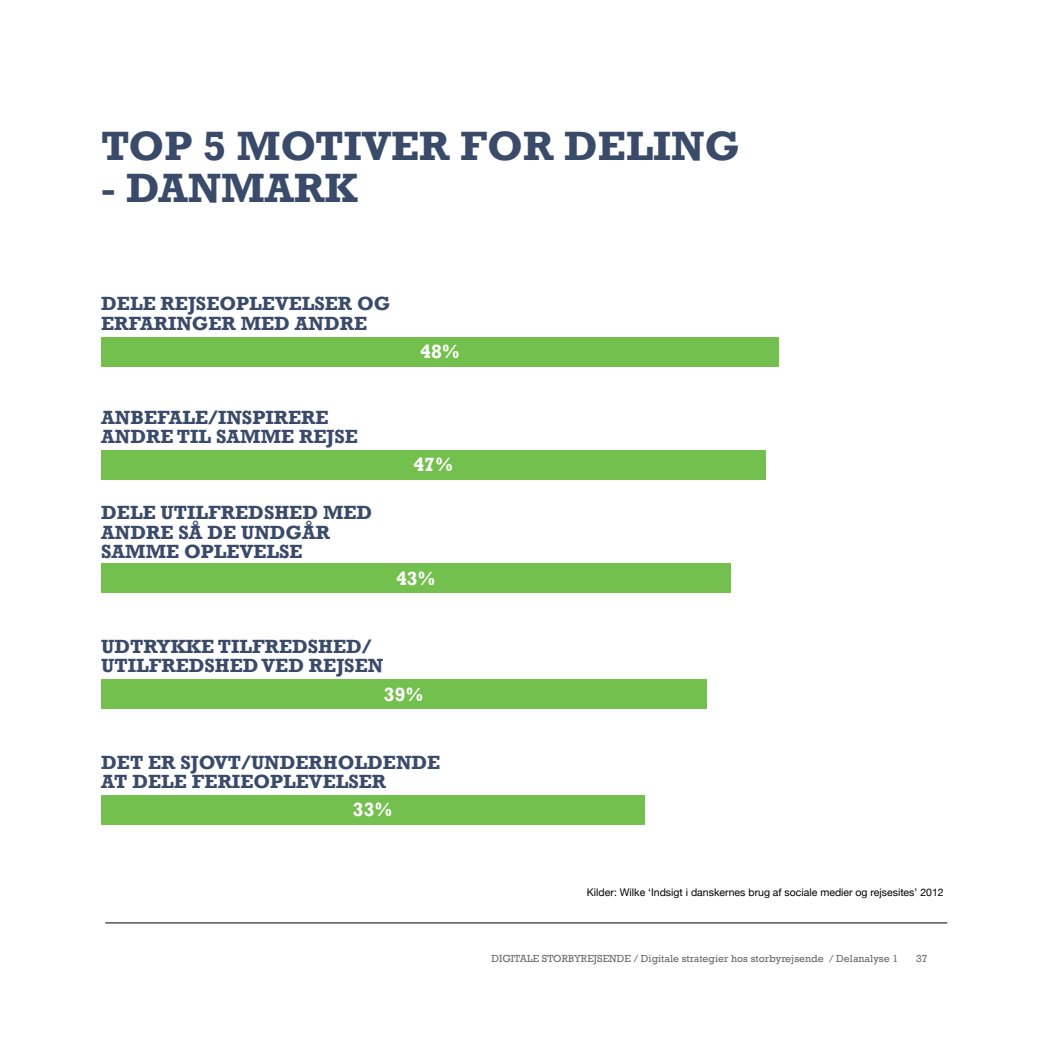
<style>
.page{position:relative;width:1042px;height:1042px;background:#fff}
.page>*{position:absolute;margin:0;border:0;box-sizing:border-box;transform-origin:0 0}
.t1{font:700 42px "Rockwell";color:#3a4b6a}
.t2{font:700 19.6px/19.6px "Rockwell";color:#3a4b6a}
.t3{font:700 19.6px "Rockwell";color:#fff}
.t4{font:10.5px "Rockwell";color:#6d6e71}
.t5{font:10.5px "Helvetica Neue";color:#000}
</style>
<div class="page">
<hr style="left:105px;top:922px;width:842px;height:1px;background:#000">
<div style="left:101px;top:337px;width:678px;height:29px;background:#74c04e"></div>
<div style="left:101px;top:450px;width:664px;height:29px;background:#74c04e"></div>
<div style="left:101px;top:679px;width:605px;height:30px;background:#74c04e"></div>
<div style="left:101px;top:795px;width:543px;height:29px;background:#74c04e"></div>
<div style="left:101px;top:563px;width:629px;height:30px;background:#74c04e"></div>
<h1 class="t1" style="left:101px;top:121px;width:640px">TOP 5 MOTIVER FOR DELING</h1>
<h1 class="t1" style="left:101px;top:163px;width:258px">- DANMARK</h1>
<p class="t2" style="left:101px;top:294px;width:291px">DELE REJSEOPLEVELSER OG<br>ERFARINGER MED ANDRE</p>
<p class="t2" style="left:101px;top:407px;width:258px">ANBEFALE/INSPIRERE<br>ANDRE TIL SAMME REJSE</p>
<p class="t2" style="left:101px;top:503px;width:272px">DELE UTILFREDSHED MED<br>ANDRE SÅ DE UNDGÅR<br>SAMME OPLEVELSE</p>
<p class="t3" style="left:420px;top:340px;width:41px">48%</p>
<p class="t3" style="left:413px;top:453px;width:41px">47%</p>
<p class="t3" style="left:396px;top:566px;width:41px">43%</p>
<p class="t2" style="left:101px;top:636px;width:284px">UDTRYKKE TILFREDSHED/<br>UTILFREDSHED VED REJSEN</p>
<p class="t3" style="left:384px;top:682px;width:41px">39%</p>
<p class="t2" style="left:101px;top:752px;width:341px">DET ER SJOVT/UNDERHOLDENDE<br>AT DELE FERIEOPLEVELSER</p>
<p class="t3" style="left:353px;top:798px;width:41px">33%</p>
<p class="t5" style="left:587px;top:885px;width:358px">Kilder: Wilke ‘Indsigt i danskernes brug af sociale medier og rejsesites’ 2012</p>
<p class="t4" style="left:491px;top:952px;width:408px">DIGITALE STORBYREJSENDE / Digitale strategier hos storbyrejsende / Delanalyse 1</p>
<p class="t4" style="left:916px;top:952px;width:13px">37</p>
</div>
